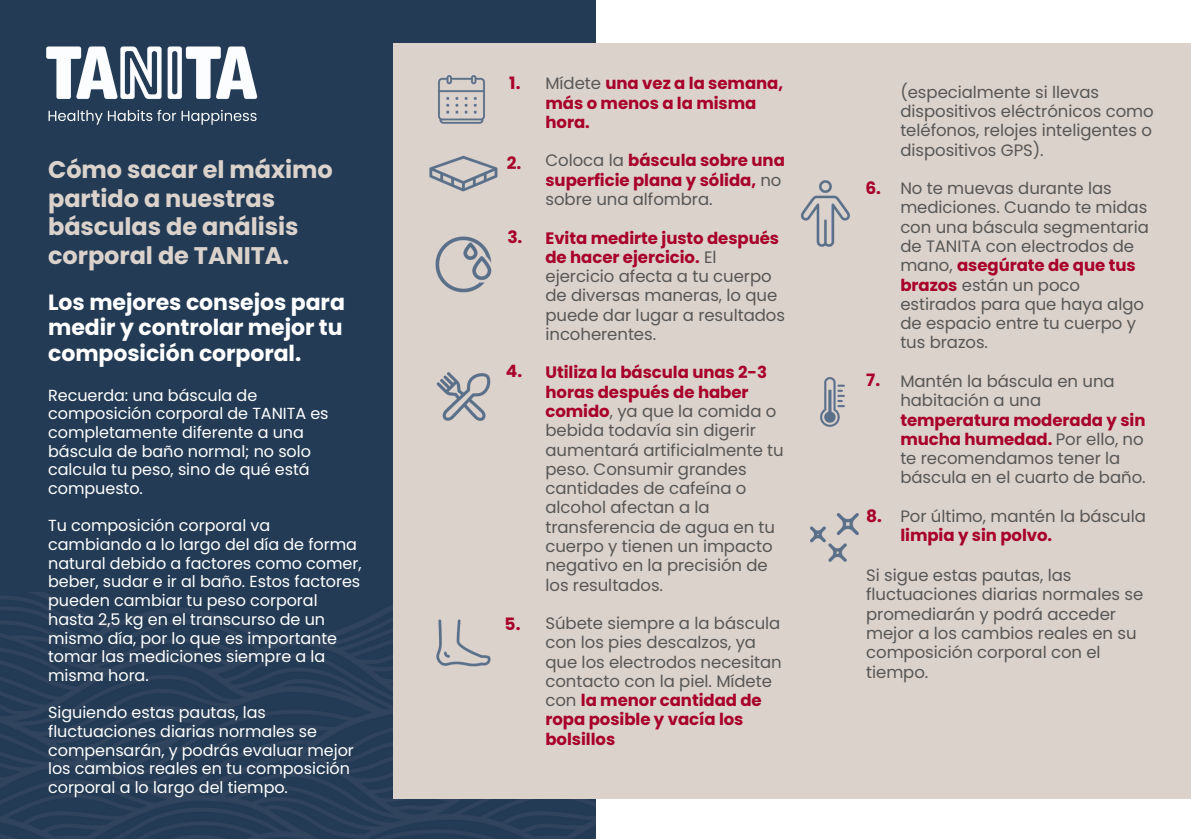
<style>
.page{position:relative;width:1191px;height:839px;background:#fff}
.page>*{position:absolute;margin:0;border:0;box-sizing:border-box;transform-origin:0 0}
.t1{font:700 24px/28.6px "Poppins";letter-spacing:-.005em;color:#dbd2cc}
.t2{font:700 22px/25.6px "Poppins";letter-spacing:-.005em;color:#fff;text-align:justify}
.t3{font:700 17px "Poppins";color:#a80028}
.t4{font:16.6px/19.2px "Poppins";letter-spacing:-.005em;color:#575756}
.t5{font:700 16.6px/19.2px "Poppins";letter-spacing:-.005em;color:#a80028}
.t6{font:16px/18.6px "Poppins";letter-spacing:-.005em;color:#fff}
.s1{font-weight:400;color:#575756}
.s2{font-weight:700;color:#a80028}
</style>
<div class="page">
<div style="left:0;top:0;width:596px;height:838px;background:#233b55"></div>
<img style="left:46px;top:46px;width:212px;height:53px">
<img style="left:48px;top:109px;width:209px;height:16px">
<img style="left:0;top:592px;width:596px;height:246px">
<div style="left:394px;top:43px;width:797px;height:755px;background:#dbd2cc"></div>
<img style="left:438px;top:75px;width:47px;height:49px">
<img style="left:430px;top:155px;width:68px;height:37px">
<img style="left:435px;top:236px;width:57px;height:57px">
<img style="left:436px;top:372px;width:55px;height:49px">
<img style="left:436px;top:619px;width:55px;height:48px">
<img style="left:801px;top:180px;width:49px;height:66px">
<img style="left:820px;top:377px;width:25px;height:50px">
<img style="left:810px;top:513px;width:49px;height:49px">
<p class="t1" style="left:48px;top:155px;width:286px">Cómo sacar el máximo partido a nuestras básculas de análisis corporal de TANITA.</p>
<p class="t2" style="left:48px;top:289px;width:298px">Los mejores consejos para medir y controlar mejor tu composición corporal.</p>
<p class="t6" style="left:48px;top:385px;width:282px">Recuerda: una báscula de composición corporal de TANITA es completamente diferente a una báscula de baño normal; no solo calcula tu peso, sino de qué está compuesto.</p>
<p class="t6" style="left:48px;top:516px;width:315px">Tu composición corporal va cambiando a lo largo del día de forma natural debido a factores como comer, beber, sudar e ir al baño. Estos factores pueden cambiar tu peso corporal hasta 2,5 kg en el transcurso de un mismo día, por lo que es importante tomar las mediciones siempre a la misma hora.</p>
<p class="t6" style="left:48px;top:703px;width:307px">Siguiendo estas pautas, las fluctuaciones diarias normales se compensarán, y podrás evaluar mejor los cambios reales en tu composición corporal a lo largo del tiempo.</p>
<p class="t3" style="left:509px;top:72px;width:13px">1.</p>
<p class="t3" style="left:507px;top:151px;width:16px">2.</p>
<p class="t3" style="left:507px;top:225px;width:17px">3.</p>
<p class="t3" style="left:506px;top:359px;width:18px">4.</p>
<p class="t3" style="left:505px;top:611px;width:17px">5.</p>
<p class="t5" style="left:545px;top:74px;width:239px"><span class="s1">Mídete</span> una vez a la semana, más o menos a la misma hora.</p>
<p class="t5" style="left:545px;top:151px;width:241px"><span class="s1">Coloca la</span> báscula sobre una superficie plana y sólida, <span class="s1">no sobre una alfombra.</span></p>
<p class="t4" style="left:545px;top:228px;width:241px"><span class="s2">Evita medirte justo después de hacer ejercicio.</span> El ejercicio afecta a tu cuerpo de diversas maneras, lo que puede dar lugar a resultados incoherentes.</p>
<p class="t4" style="left:545px;top:363px;width:240px"><span class="s2">Utiliza la báscula unas 2-3 horas después de haber comido</span>, ya que la comida o bebida todavía sin digerir aumentará artificialmente tu peso. Consumir grandes cantidades de cafeína o alcohol afectan a la transferencia de agua en tu cuerpo y tienen un impacto negativo en la precisión de los resultados.</p>
<p class="t4" style="left:545px;top:613px;width:238px">Súbete siempre a la báscula con los pies descalzos, ya que los electrodos necesitan contacto con la piel. Mídete con <span class="s2">la menor cantidad de ropa posible y vacía los bolsillos</span></p>
<p class="t3" style="left:865px;top:176px;width:17px">6.</p>
<p class="t3" style="left:866px;top:368px;width:15px">7.</p>
<p class="t3" style="left:866px;top:504px;width:17px">8.</p>
<p class="t4" style="left:900px;top:82px;width:255px">(especialmente si llevas dispositivos eléctrónicos como teléfonos, relojes inteligentes o dispositivos GPS).</p>
<p class="t4" style="left:900px;top:179px;width:250px">No te muevas durante las mediciones. Cuando te midas con una báscula segmentaria de TANITA con electrodos de mano, <span class="s2">asegúrate de que tus brazos</span> están un poco estirados para que haya algo de espacio entre tu cuerpo y tus brazos.</p>
<p class="t4" style="left:900px;top:371px;width:247px">Mantén la báscula en una habitación a una <span class="s2">temperatura moderada y sin mucha humedad.</span> Por ello, no te recomendamos tener la báscula en el cuarto de baño.</p>
<p class="t4" style="left:900px;top:506px;width:247px">Por último, mantén la báscula <span class="s2">limpia y sin polvo.</span></p>
<p class="t4" style="left:866px;top:565px;width:279px">Si sigue estas pautas, las fluctuaciones diarias normales se promediarán y podrá acceder mejor a los cambios reales en su composición corporal con el tiempo.</p>
</div>
